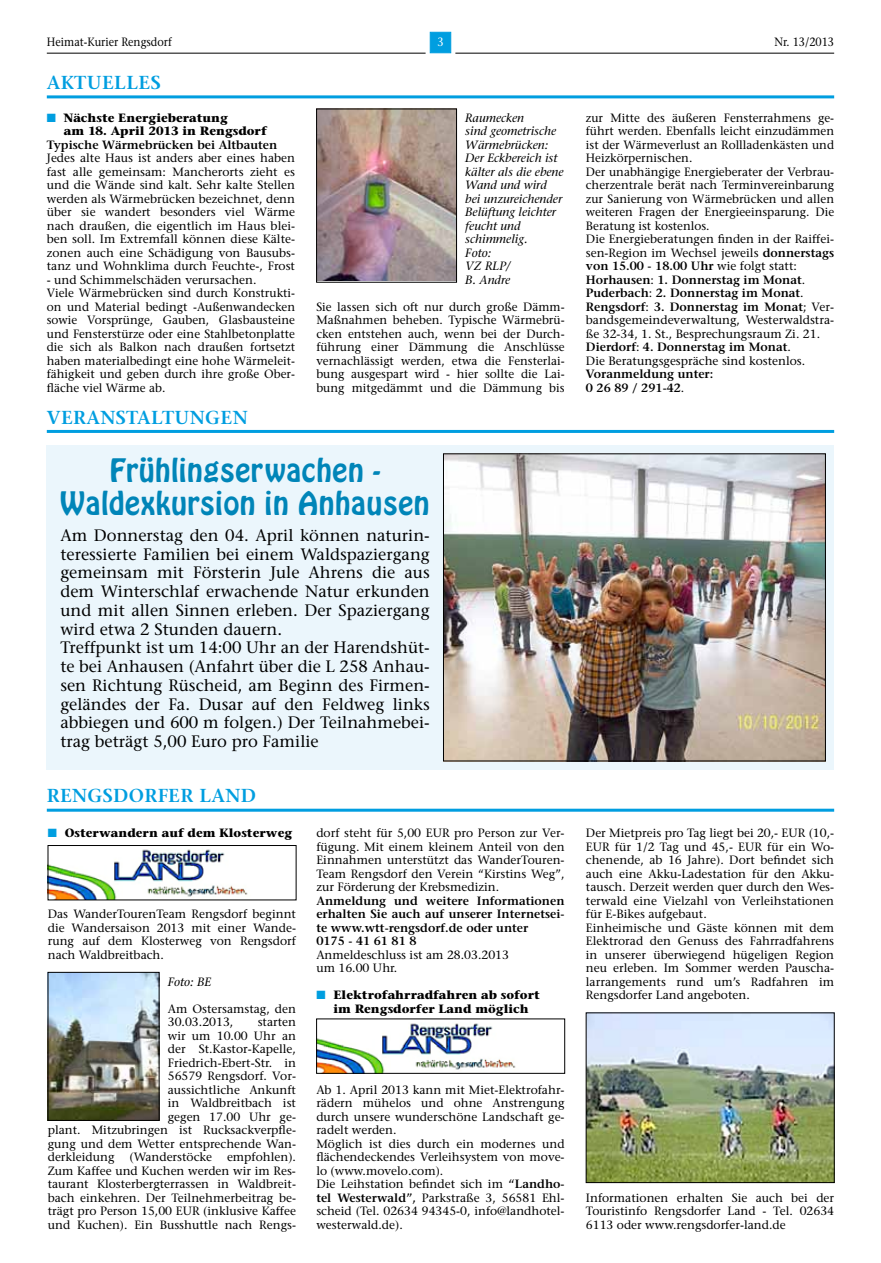
<style>
.page{position:relative;width:881px;height:1263px;background:#fff}
.page>*{position:absolute;margin:0;border:0;box-sizing:border-box;transform-origin:0 0}
.t1{font:28.5px/33px "Hobo";letter-spacing:.02em;color:#0085b8;text-align:center}
.t2{font:600 18.75px "Stone Serif LT";letter-spacing:.02em;color:#009ee0}
.t3{font:16.5px/18.8px "Stone Serif LT";color:#000}
.t4{font:12px/13.5px "Stone Serif LT";color:#000}
.t5{font:600 12px/13.5px "Stone Serif LT";color:#000}
.t6{font:italic 12px/13.5px "Stone Serif LT";color:#000}
.t7{font:700 12px/13.5px "Stone Serif LT";color:#000}
.t8{font:12px "Stone Serif LT";color:#000;scale:.9 1}
.t9{font:12px "Stone Serif LT";color:#fff;scale:.9 1}
.s1{color:#009ee0}
.s2{font-weight:600}
.s3{font-weight:400}
</style>
<div class="page">
<hr style="left:47px;top:53px;width:378px;height:1px;background:#000">
<hr style="left:455px;top:53px;width:378px;height:1px;background:#000">
<div style="left:429px;top:32px;width:22px;height:21px;background:#009ee0;border:1px solid #009ee0"></div>
<div style="left:47px;top:446px;width:786px;height:324px;background:#ebf6fc"></div>
<img style="left:318px;top:111px;width:136px;height:169px">
<div style="left:316px;top:109px;width:140px;height:173px;border:1px solid #000"></div>
<hr style="left:47px;top:95px;width:786px;height:3px;background:#009ee0">
<hr style="left:47px;top:430px;width:786px;height:3px;background:#009ee0">
<hr style="left:47px;top:809px;width:786px;height:3px;background:#009ee0">
<img style="left:445px;top:456px;width:378px;height:303px">
<div style="left:443px;top:454px;width:382px;height:307px;border:1px solid #000"></div>
<img style="left:50px;top:849px;width:198px;height:49px">
<div style="left:48px;top:845px;width:248px;height:55px;border:1px solid #000"></div>
<img style="left:50px;top:974px;width:107px;height:145px">
<div style="left:48px;top:972px;width:111px;height:149px;border:1px solid #000"></div>
<img style="left:318px;top:1023px;width:198px;height:48px">
<img style="left:587px;top:1015px;width:245px;height:166px">
<div style="left:585px;top:1013px;width:249px;height:170px;border:1px solid #000"></div>
<p class="t8" style="left:47px;top:35px;width:140px">Heimat-Kurier Rengsdorf</p>
<p class="t9" style="left:437px;top:35px;width:8px">3</p>
<p class="t8" style="left:774px;top:35px;width:68px">Nr. 13/2013</p>
<h2 class="t2" style="left:47px;top:71px;width:28px">Aktue</h2>
<h2 class="t2" style="left:114px;top:71px;width:36px">lles</h2>
<p class="t7" style="left:64px;top:110px;width:204px;text-indent:-17px"><span class="s1">■</span> Nächste Energieberatung<br>am 18. April 2013 in Rengsdorf</p>
<p class="t5" style="left:47px;top:138px;width:232px">Typische Wärmebrücken bei Altbauten</p>
<p class="t4" style="left:47px;top:151px;width:250px;text-align:justify">Jedes alte Haus ist anders aber eines haben fast alle gemeinsam: Mancherorts zieht es und die Wände sind kalt. Sehr kalte Stellen werden als Wärmebrücken bezeichnet, denn über sie wandert besonders viel Wärme nach draußen, die eigentlich im Haus blei&shy;ben soll. Im Extremfall können diese Kälte&shy;zonen auch eine Schädigung von Bausubs&shy;tanz und Wohnklima durch Feuchte-, Frost</p>
<p class="t4" style="left:47px;top:273px;width:250px">- und Schimmelschäden verursachen.<br>Viele Wärmebrücken sind durch Konstrukti&shy;on und Material bedingt -Außenwandecken sowie Vorsprünge, Gauben, Glasbausteine und Fensterstürze oder eine Stahlbetonplatte die sich als Balkon nach draußen fortsetzt haben materialbedingt eine hohe Wärmeleit&shy;fähigkeit und geben durch ihre große Ober&shy;fläche viel Wärme ab.</p>
<h2 class="t2" style="left:47px;top:406px;width:28px">Veransta</h2>
<h2 class="t2" style="left:151px;top:406px;width:27px">ltungen</h2>
<p class="t6" style="left:465px;top:111px;width:100px">Raumecken<br>sind geometrische<br>Wärmebrücken:<br>Der Eckbereich ist kälter als die ebene<br>Wand und wird bei unzureichender<br>Belüftung leichter feucht und schimmelig.<br>Foto:<br>VZ RLP/<br>B. Andre</p>
<p class="t4" style="left:316px;top:300px;width:250px;text-align:justify">Sie lassen sich oft nur durch große Dämm-Maßnahmen beheben. Typische Wärmebrü&shy;cken entstehen auch, wenn bei der Durch&shy;führung einer Dämmung die Anschlüsse vernachlässigt werden, etwa die Fensterlai&shy;bung ausgespart wird - hier sollte die Lai&shy;bung mitgedämmt und die Dämmung bis</p>
<h1 class="t1" style="left:60px;top:454px;width:370px">Frühlingserwachen -<br>Waldexkursion in Anhausen</h1>
<p class="t3" style="left:60px;top:526px;width:371px">Am Donnerstag den 04. April können naturin&shy;teressierte Familien bei einem Waldspaziergang gemeinsam mit Försterin Jule Ahrens die aus dem Winterschlaf erwachende Natur erkunden und mit allen Sinnen erleben. Der Spaziergang wird etwa 2 Stunden dauern.<br>Treffpunkt ist um 14:00 Uhr an der Harendshüt&shy;te bei Anhausen (Anfahrt über die L 258 Anhau&shy;sen Richtung Rüscheid, am Beginn des Firmen&shy;geländes der Fa. Dusar auf den Feldweg links abbiegen und 600 m folgen.) Der Teilnahmebei&shy;trag beträgt 5,00 Euro pro Familie</p>
<h2 class="t2" style="left:47px;top:785px;width:28px">Rengsdorfer</h2>
<h2 class="t2" style="left:199px;top:785px;width:15px">Land</h2>
<p class="t7" style="left:48px;top:826px;width:246px"><span class="s1">■</span> Osterwandern auf dem Klosterweg</p>
<p class="t4" style="left:48px;top:907px;width:250px;text-align:justify">Das WanderTourenTeam Rengsdorf beginnt die Wandersaison 2013 mit einer Wande&shy;rung auf dem Klosterweg von Rengsdorf nach Waldbreitbach.</p>
<p class="t6" style="left:168px;top:975px;width:45px">Foto: BE</p>
<p class="t4" style="left:168px;top:1002px;width:130px">Am Ostersamstag, den<br>30.03.2013,</p>
<p class="t4" style="left:48px;top:1015px;width:250px;text-align:right">starten<br>wir um 10.00 Uhr an<br>der St.Kastor-Kapelle,<br>Friedrich-Ebert-Str. in<br>56579 Rengsdorf. Vor-<br>aussichtliche Ankunft<br>in Waldbreitbach ist<br>gegen 17.00 Uhr ge-<br>plant. Mitzubringen ist Rucksackverpfle&shy;gung und dem Wetter entsprechende Wan&shy;derkleidung (Wanderstöcke empfohlen).<br>Zum Kaffee und Kuchen werden wir im Res&shy;taurant Klosterbergterrassen in Waldbreit&shy;bach einkehren. Der Teilnehmerbeitrag be&shy;trägt pro Person 15,00 EUR (inklusive Kaffee und Kuchen). Ein Busshuttle nach Rengs-</p>
<p class="t4" style="left:316px;top:826px;width:250px;text-align:justify">dorf steht für 5,00 EUR pro Person zur Ver&shy;fügung. Mit einem kleinem Anteil von den Einnahmen unterstützt das WanderTouren-Team Rengsdorf den Verein “Kirstins Weg”, zur Förderung der Krebsmedizin.</p>
<p class="t5" style="left:316px;top:894px;width:250px">Anmeldung und weitere Informationen erhalten Sie auch auf unserer Internetsei&shy;te www.wtt-rengsdorf.de oder unter<br>0175 - 41 61 81 8</p>
<p class="t4" style="left:316px;top:948px;width:194px">Anmeldeschluss ist am 28.03.2013 um 16.00 Uhr.</p>
<p class="t7" style="left:316px;top:988px;width:225px;text-align:center"><span class="s1">■</span> Elektrofahrradfahren ab sofort im Rengsdorfer Land möglich</p>
<p class="t4" style="left:316px;top:1083px;width:250px">Ab 1. April 2013 kann mit Miet-Elektrofahr&shy;rädern mühelos und ohne Anstrengung durch unsere wunderschöne Landschaft ge&shy;radelt werden.<br>Möglich ist dies durch ein modernes und flächendeckendes Verleihsystem von move&shy;lo (www.movelo.com).<br>Die Leihstation befindet sich im <span class="s2">“Landho&shy;tel Westerwald”,</span> Parkstraße 3, 56581 Ehl&shy;scheid (Tel. 02634 94345-0, info@landhotel&shy;westerwald.de).</p>
<p class="t4" style="left:585px;top:111px;width:250px">zur Mitte des äußeren Fensterrahmens ge&shy;führt werden. Ebenfalls leicht einzudämmen ist der Wärmeverlust an Rollladenkästen und Heizkörpernischen.<br>Der unabhängige Energieberater der Verbrau&shy;cherzentrale berät nach Terminvereinbarung zur Sanierung von Wärmebrücken und allen weiteren Fragen der Energieeinsparung. Die Beratung ist kostenlos.<br>Die Energieberatungen finden in der Raiffei&shy;sen-Region im Wechsel jeweils <span class="s2">donnerstags von 15.00 - 18.00 Uhr</span> wie folgt statt:<br><span class="s2">Horhausen</span>: <span class="s2">1. Donnerstag im Monat</span>.<br><span class="s2">Puderbach</span>: <span class="s2">2. Donnerstag im Monat</span>.<br><span class="s2">Rengsdorf</span>: <span class="s2">3. Donnerstag im Monat</span>; Ver&shy;bandsgemeindeverwaltung, Westerwaldstra&shy;ße 32-34, 1. St., Besprechungsraum Zi. 21.<br><span class="s2">Dierdorf</span>: <span class="s2">4. Donnerstag im Monat</span>.<br>Die Beratungsgespräche sind kostenlos.</p>
<p class="t5" style="left:585px;top:367px;width:129px">Voranmeldung unter:<br>0 26 89 / 291-42<span class="s3">.</span></p>
<p class="t4" style="left:585px;top:826px;width:250px">Der Mietpreis pro Tag liegt bei 20,- EUR (10,- EUR für 1/2 Tag und 45,- EUR für ein Wo&shy;chenende, ab 16 Jahre). Dort befindet sich auch eine Akku-Ladestation für den Akku&shy;tausch. Derzeit werden quer durch den Wes&shy;terwald eine Vielzahl von Verleihstationen für E-Bikes aufgebaut.<br>Einheimische und Gäste können mit dem Elektrorad den Genuss des Fahrradfahrens in unserer überwiegend hügeligen Region neu erleben. Im Sommer werden Pauscha&shy;larrangements rund um’s Radfahren im Rengsdorfer Land angeboten.</p>
<p class="t4" style="left:585px;top:1191px;width:250px;text-align:justify">Informationen erhalten Sie auch bei der Touristinfo Rengsdorfer Land - Tel. 02634<br>6113 oder www.rengsdorfer-land.de</p>
</div>
